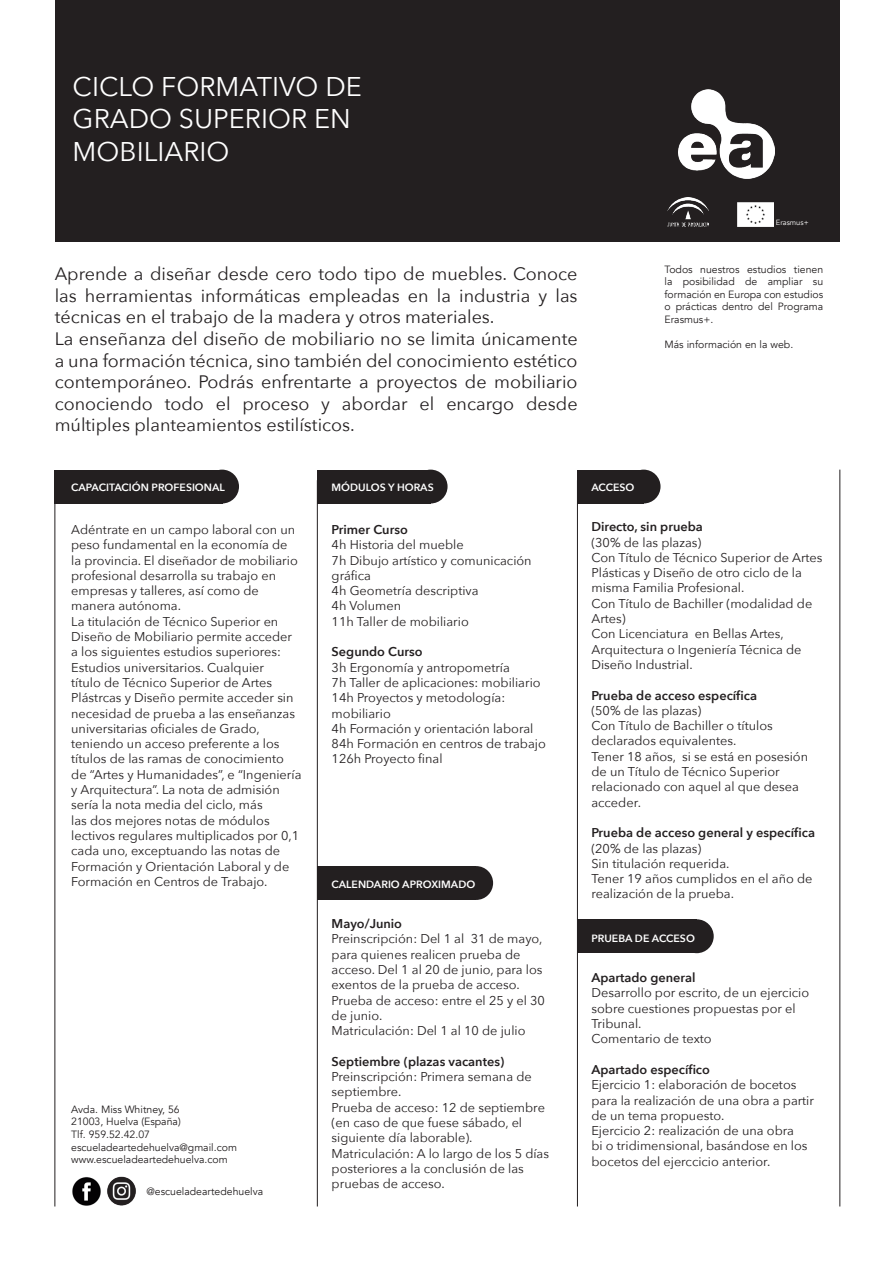
<style>
.page{position:relative;width:893px;height:1263px;background:#fff}
.page>*{position:absolute;margin:0;border:0;box-sizing:border-box;transform-origin:0 0}
.t1{font:27px/32.4px "Avenir Next";color:#fff}
.t2{font:18px/21.6px "Avenir Next";color:#231f20;text-align:justify}
.t3{font:12.75px/15.3px "Avenir Next";color:#231f20}
.t4{font:600 12.75px "Avenir Next";color:#231f20}
.t5{font:10.5px/12.6px "Avenir";color:#231f20;text-align:justify}
.t6{font:600 10.5px "Avenir Next";color:#fff}
.t7{font:7.5px "Avenir";color:#fff}
</style>
<div class="page">
<div style="left:318px;top:866px;width:158px;height:34px;background:#231f20"></div>
<div style="left:459px;top:866px;width:34px;height:34px;background:#231f20;border-radius:50%"></div>
<div style="left:577px;top:919px;width:120px;height:34px;background:#231f20"></div>
<div style="left:680px;top:919px;width:34px;height:34px;background:#231f20;border-radius:50%"></div>
<div style="left:577px;top:470px;width:67px;height:33px;background:#231f20"></div>
<div style="left:627px;top:470px;width:33px;height:33px;background:#231f20;border-radius:50%"></div>
<div style="left:317px;top:470px;width:114px;height:33px;background:#231f20"></div>
<div style="left:414px;top:470px;width:34px;height:33px;background:#231f20;border-radius:50%"></div>
<div style="left:55px;top:470px;width:168px;height:33px;background:#231f20"></div>
<div style="left:205px;top:470px;width:34px;height:33px;background:#231f20;border-radius:50%"></div>
<div style="left:55px;top:0;width:784px;height:241px;background:#231f20"></div>
<img style="left:737px;top:202px;width:36px;height:24px">
<img style="left:678px;top:90px;width:96px;height:88px">
<img style="left:667px;top:197px;width:41px;height:30px">
<hr style="left:317px;top:480px;width:1px;height:726px;background:#231f20">
<hr style="left:55px;top:480px;width:1px;height:726px;background:#231f20">
<hr style="left:577px;top:480px;width:1px;height:726px;background:#231f20">
<hr style="left:840px;top:470px;width:1px;height:736px;background:#231f20">
<img style="left:72px;top:1177px;width:29px;height:29px">
<img style="left:107px;top:1176px;width:29px;height:30px">
<p class="t1" style="left:73px;top:69px;width:291px">CICLO FORMATIVO DE<br>GRADO SUPERIOR EN<br>MOBILIARIO</p>
<p class="t2" style="left:55px;top:262px;width:524px">Aprende a diseñar desde cero todo tipo de muebles. Conoce las herramientas informáticas empleadas en la industria y las técnicas en el trabajo de la madera y otros materiales.</p>
<p class="t2" style="left:55px;top:327px;width:524px">La enseñanza del diseño de mobiliario no se limita únicamente a una formación técnica, sino también del conocimiento estético contemporáneo. Podrás enfrentarte a proyectos de mobiliario conociendo todo el proceso y abordar el encargo desde múltiples planteamientos estilísticos.</p>
<p class="t7" style="left:776px;top:218px;width:34px">Erasmus+</p>
<p class="t5" style="left:664px;top:263px;width:160px">Todos nuestros estudios tienen la posibilidad de ampliar su formación en Europa con estudios o prácticas dentro del Programa Erasmus+.</p>
<p class="t5" style="left:664px;top:339px;width:130px">Más información en la web.</p>
<p class="t6" style="left:71px;top:478px;width:155px">CAPACITACIÓN PROFESIONAL</p>
<p class="t3" style="left:71px;top:521px;width:228px">Adéntrate en un campo laboral con un peso fundamental en la economía de la provincia. El diseñador de mobiliario profesional desarrolla su trabajo en empresas y talleres, así como de manera autónoma.</p>
<p class="t3" style="left:71px;top:613px;width:232px">La titulación de Técnico Superior en Diseño de Mobiliario permite acceder a los siguientes estudios superiores:<br>Estudios universitarios. Cualquier<br>título de Técnico Superior de Artes Plástrcas y Diseño permite acceder sin necesidad de prueba a las enseñanzas universitarias oficiales de Grado, teniendo un acceso preferente a los títulos de las ramas de conocimiento de “Artes y Humanidades”, e “Ingeniería y Arquitectura”. La nota de admisión sería la nota media del ciclo, más<br>las dos mejores notas de módulos lectivos regulares multiplicados por 0,1 cada uno, exceptuando las notas de Formación y Orientación Laboral y de Formación en Centros de Trabajo.</p>
<p class="t5" style="left:71px;top:1103px;width:110px">Avda. Miss Whitney, 56</p>
<p class="t5" style="left:71px;top:1116px;width:111px">21003, Huelva (España)</p>
<p class="t5" style="left:71px;top:1128px;width:80px">Tlf. 959.52.42.07</p>
<p class="t5" style="left:71px;top:1141px;width:167px">escueladeartedehuelva@gmail.com</p>
<p class="t5" style="left:71px;top:1153px;width:158px">www.escueladeartedehuelva.com</p>
<p class="t5" style="left:146px;top:1185px;width:118px">@escueladeartedehuelva</p>
<p class="t6" style="left:332px;top:478px;width:104px">MÓDULOS Y HORAS</p>
<p class="t4" style="left:332px;top:518px;width:78px">Primer Curso</p>
<p class="t3" style="left:332px;top:537px;width:134px">4h Historia del mueble</p>
<p class="t3" style="left:332px;top:552px;width:202px">7h Dibujo artístico y comunicación gráfica</p>
<p class="t3" style="left:332px;top:582px;width:148px">4h Geometría descriptiva</p>
<p class="t3" style="left:332px;top:598px;width:71px">4h Volumen</p>
<p class="t3" style="left:332px;top:613px;width:139px">11h Taller de mobiliario</p>
<p class="t4" style="left:332px;top:641px;width:92px">Segundo Curso</p>
<p class="t3" style="left:332px;top:659px;width:180px">3h Ergonomía y antropometría</p>
<p class="t3" style="left:332px;top:674px;width:211px">7h Taller de aplicaciones: mobiliario</p>
<p class="t3" style="left:332px;top:690px;width:175px">14h Proyectos y metodología: mobiliario</p>
<p class="t3" style="left:332px;top:720px;width:203px">4h Formación y orientación laboral</p>
<p class="t3" style="left:332px;top:735px;width:216px">84h Formación en centros de trabajo</p>
<p class="t3" style="left:332px;top:751px;width:113px">126h Proyecto final</p>
<p class="t6" style="left:332px;top:875px;width:145px">CALENDARIO APROXIMADO</p>
<p class="t4" style="left:332px;top:913px;width:72px">Mayo/Junio</p>
<p class="t3" style="left:332px;top:931px;width:212px">Preinscripción: Del 1 al 31 de mayo, para quienes realicen prueba de acceso. Del 1 al 20 de junio, para los exentos de la prueba de acceso.</p>
<p class="t3" style="left:332px;top:992px;width:215px">Prueba de acceso: entre el 25 y el 30 de junio.</p>
<p class="t3" style="left:332px;top:1022px;width:195px">Matriculación: Del 1 al 10 de julio</p>
<p class="t4" style="left:332px;top:1050px;width:174px">Septiembre (plazas vacantes)</p>
<p class="t3" style="left:332px;top:1068px;width:202px">Preinscripción: Primera semana de septiembre.</p>
<p class="t3" style="left:332px;top:1099px;width:215px">Prueba de acceso: 12 de septiembre (en caso de que fuese sábado, el siguiente día laborable).</p>
<p class="t3" style="left:332px;top:1145px;width:219px">Matriculación: A lo largo de los 5 días posteriores a la conclusión de las pruebas de acceso.</p>
<p class="t6" style="left:591px;top:478px;width:45px">ACCESO</p>
<p class="t4" style="left:591px;top:516px;width:113px">Directo, sin prueba</p>
<p class="t3" style="left:591px;top:534px;width:111px">(30% de las plazas)</p>
<p class="t3" style="left:591px;top:549px;width:233px">Con Título de Técnico Superior de Artes<br>Plásticas y Diseño de otro ciclo de la misma Familia Profesional.</p>
<p class="t3" style="left:591px;top:595px;width:222px">Con Título de Bachiller (modalidad de<br>Artes)</p>
<p class="t3" style="left:591px;top:626px;width:212px">Con Licenciatura en Bellas Artes,<br>Arquitectura o Ingeniería Técnica de<br>Diseño Industrial.</p>
<p class="t4" style="left:591px;top:684px;width:167px">Prueba de acceso específica</p>
<p class="t3" style="left:591px;top:702px;width:111px">(50% de las plazas)</p>
<p class="t3" style="left:591px;top:717px;width:183px">Con Título de Bachiller o títulos declarados equivalentes.</p>
<p class="t3" style="left:591px;top:748px;width:218px">Tener 18 años, si se está en posesión de un Título de Técnico Superior relacionado con aquel al que desea acceder.</p>
<p class="t4" style="left:591px;top:822px;width:225px">Prueba de acceso general y específica</p>
<p class="t3" style="left:591px;top:840px;width:111px">(20% de las plazas)</p>
<p class="t3" style="left:591px;top:855px;width:140px">Sin titulación requerida.</p>
<p class="t3" style="left:591px;top:870px;width:223px">Tener 19 años cumplidos en el año de realización de la prueba.</p>
<p class="t6" style="left:591px;top:929px;width:105px">PRUEBA DE ACCESO</p>
<p class="t4" style="left:591px;top:967px;width:105px">Apartado general</p>
<p class="t3" style="left:591px;top:985px;width:219px">Desarrollo por escrito, de un ejercicio sobre cuestiones propuestas por el<br>Tribunal.</p>
<p class="t3" style="left:591px;top:1031px;width:122px">Comentario de texto</p>
<p class="t4" style="left:591px;top:1058px;width:120px">Apartado específico</p>
<p class="t3" style="left:591px;top:1077px;width:224px">Ejercicio 1: elaboración de bocetos para la realización de una obra a partir de un tema propuesto.</p>
<p class="t3" style="left:591px;top:1122px;width:218px">Ejercicio 2: realización de una obra bi o tridimensional, basándose en los bocetos del ejerccicio anterior.</p>
</div>
